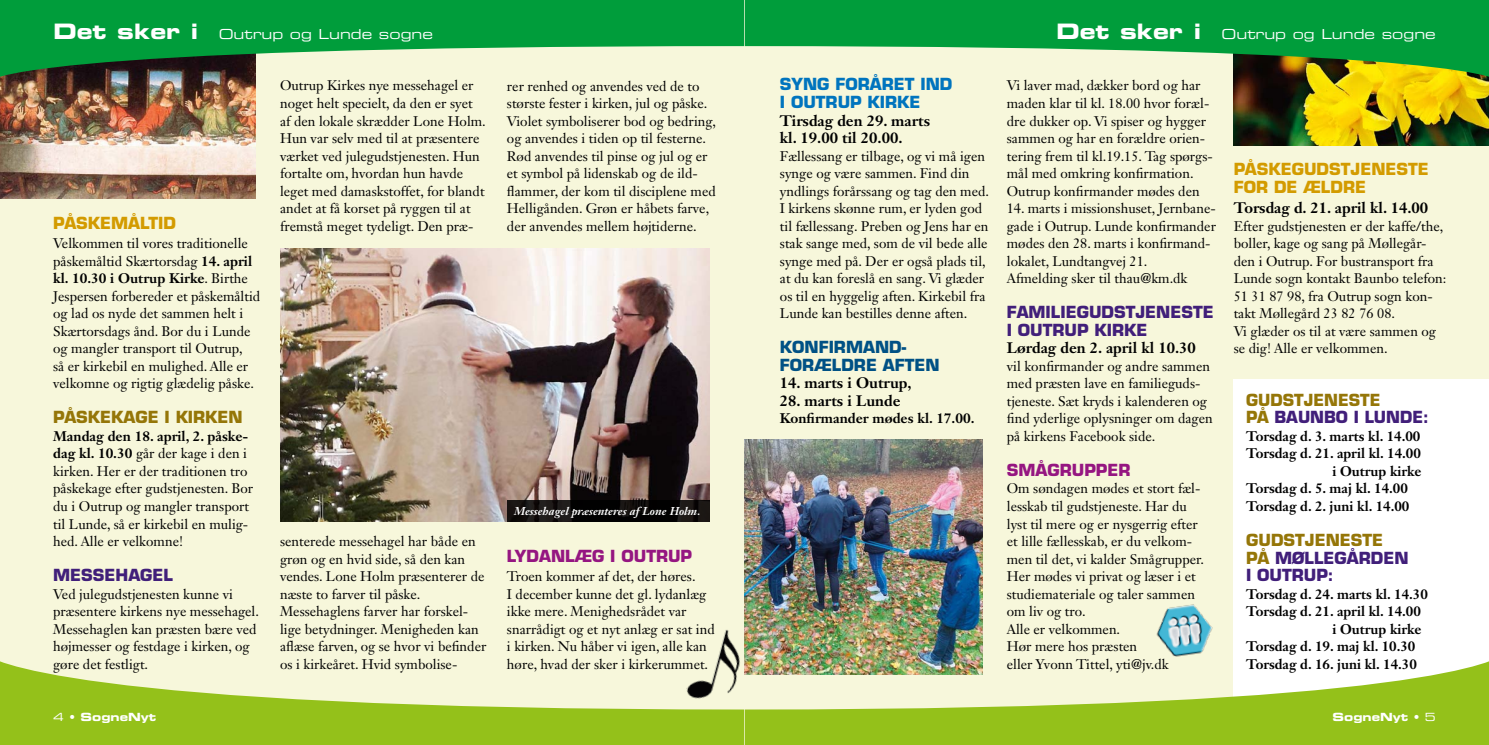
<style>
.page{position:relative;width:1489px;height:745px;background:#fff}
.page>*{position:absolute;margin:0;border:0;box-sizing:border-box;transform-origin:0 0}
.t1{font:700 16.25px/17.5px "Eurostile LT Std";color:#411f7a}
.t2{font:700 16.25px/17.5px "Eurostile LT Std";color:#957608}
.t3{font:700 16.25px/17.5px "Eurostile LT Std";color:#d39b00}
.t4{font:700 16.25px/17.5px "Eurostile LT Std";color:#0074be}
.t5{font:700 16.25px "Eurostile LT Std";color:#951681}
.t6{font:700 16.25px/17.5px "Eurostile LT Std";color:#005185}
.t7{font:700 15px/17.5px "Janson Text LT Std";color:#000}
.t8{font:13.75px/17.5px "Janson Text LT Std";color:#000}
.t9{font:700 13.75px "Janson Text LT Std";color:#000}
.t10{font:13.75px "Eurostile LT Std Ex 2";color:#fff}
.t11{font:italic 700 11.25px "Janson Text LT Std";color:#fff}
.t12{font:11.25px "Eurostile LT Std Bold Ex 2";color:#fff}
.s1{font-family:"Eurostile LT Std Bold Ex 2";font-size:21.25px}
.s2{font-weight:700}
.s3{color:#411f7a}
.s4{color:#957608}
.s5{font-family:"Eurostile LT Std Ex 2"}
</style>
<div class="page">
<div style="left:0;top:0;width:1488px;height:744px;background:#f7f7db"></div>
<div style="left:1233px;top:379px;width:255px;height:365px;background:#fff"></div>
<img style="left:1156px;top:604px;width:57px;height:52px">
<img style="left:718px;top:630px;width:21px;height:26px">
<img style="left:0;top:81px;width:255px;height:117px">
<img style="left:280px;top:248px;width:429px;height:273px">
<svg style="left:507px;top:500px;width:202px;height:21px;background:#0e0b0b"></svg>
<img style="left:1233px;top:81px;width:255px;height:64px">
<img style="left:744px;top:439px;width:237px;height:217px">
<svg style="left:0;top:0;width:744px;height:81px;fill:#009d3b"></svg>
<svg style="left:0;top:656px;width:744px;height:88px;fill:#94c11a"></svg>
<svg style="left:744px;top:0;width:744px;height:81px;fill:#009d3b"></svg>
<svg style="left:744px;top:656px;width:744px;height:88px;fill:#94c11a"></svg>
<p class="t10" style="left:53px;top:25px;width:381px"><span class="s1">Det sker i</span> Outrup og Lunde sogne</p>
<p class="t10" style="left:1055px;top:25px;width:381px"><span class="s1">Det sker i</span> Outrup og Lunde sogne</p>
<p class="t3" style="left:53px;top:214px;width:124px">PÅSKEMÅLTID</p>
<p class="t8" style="left:53px;top:234px;width:208px">Velkommen til vores traditionelle påskemåltid Skærtorsdag <span class="s2">14. april kl. 10.30 i Outrup Kirke</span>. Birthe Jespersen forbereder et påskemåltid og lad os nyde det sammen helt i Skærtorsdags ånd. Bor du i Lunde og mangler transport til Outrup,<br>så er kirkebil en mulighed. Alle er velkomne og rigtig glædelig påske.</p>
<p class="t2" style="left:53px;top:408px;width:191px">PÅSKEKAGE I KIRKEN</p>
<p class="t8" style="left:53px;top:427px;width:201px"><span class="s2">Mandag den 18. april, 2. påske&shy;dag kl. 10.30</span> går der kage i den i kirken. Her er der traditionen tro påskekage efter gudstjenesten. Bor du i Outrup og mangler transport til Lunde, så er kirkebil en mulig&shy;hed. Alle er velkomne!</p>
<p class="t1" style="left:53px;top:566px;width:117px">MESSEHAGEL</p>
<p class="t8" style="left:53px;top:584px;width:207px">Ved julegudstjenesten kunne vi præsentere kirkens nye messehagel.<br>Messehaglen kan præsten bære ved højmesser og festdage i kirken, og gøre det festligt.</p>
<p class="t8" style="left:280px;top:77px;width:207px">Outrup Kirkes nye messehagel er noget helt specielt, da den er syet af den lokale skrædder Lone Holm.<br>Hun var selv med til at præsentere værket ved julegudstjenesten. Hun fortalte om, hvordan hun havde leget med damaskstoffet, for blandt andet at få korset på ryggen til at fremstå meget tydeligt. Den præ-</p>
<p class="t8" style="left:507px;top:77px;width:211px">rer renhed og anvendes ved de to største fester i kirken, jul og påske.<br>Violet symboliserer bod og bedring, og anvendes i tiden op til festerne.<br>Rød anvendes til pinse og jul og er et symbol på lidenskab og de ild&shy;flammer, der kom til disciplene med Helligånden. Grøn er håbets farve, der anvendes mellem højtiderne.</p>
<p class="t8" style="left:280px;top:532px;width:208px">senterede messehagel har både en grøn og en hvid side, så den kan vendes. Lone Holm præsenterer de næste to farver til påske.<br>Messehaglens farver har forskel&shy;lige betydninger. Menigheden kan aflæse farven, og se hvor vi befinder os i kirkeåret. Hvid symbolise-</p>
<p class="t11" style="left:514px;top:503px;width:188px">Messehagel præsenteres af Lone Holm.</p>
<p class="t5" style="left:507px;top:545px;width:187px">LYDANLÆG I OUTRUP</p>
<p class="t8" style="left:507px;top:567px;width:209px">Troen kommer af det, der høres.<br>I december kunne det gl. lydanlæg ikke mere. Menighedsrådet var snarrådigt og et nyt anlæg er sat ind i kirken. Nu håber vi igen, alle kan høre, hvad der sker i kirkerummet.</p>
<p class="t4" style="left:780px;top:75px;width:174px">SYNG FORÅRET IND<br>I OUTRUP KIRKE</p>
<p class="t7" style="left:780px;top:111px;width:152px">Tirsdag den 29. marts kl. 19.00 til 20.00.</p>
<p class="t8" style="left:780px;top:147px;width:211px">Fællessang er tilbage, og vi må igen synge og være sammen. Find din yndlings forårssang og tag den med.<br>I kirkens skønne rum, er lyden god til fællessang. Preben og Jens har en stak sange med, som de vil bede alle synge med på. Der er også plads til, at du kan foreslå en sang. Vi glæder os til en hyggelig aften. Kirkebil fra Lunde kan bestilles denne aften.</p>
<p class="t6" style="left:780px;top:338px;width:161px">KONFIRMAND-<br>FORÆLDRE AFTEN</p>
<p class="t7" style="left:780px;top:374px;width:133px">14. marts i Outrup,</p>
<p class="t7" style="left:780px;top:391px;width:122px">28. marts i Lunde</p>
<p class="t9" style="left:780px;top:409px;width:196px">Konfirmander mødes kl. 17.00.</p>
<p class="t8" style="left:1006px;top:77px;width:207px">Vi laver mad, dækker bord og har maden klar til kl. 18.00 hvor foræl&shy;dre dukker op. Vi spiser og hygger sammen og har en forældre orien&shy;tering frem til kl.19.15. Tag spørgs&shy;mål med omkring konfirmation.<br>Outrup konfirmander mødes den</p>
<p class="t8" style="left:1006px;top:199px;width:211px">14. marts i missionshuset, Jernbane&shy;gade i Outrup. Lunde konfirmander mødes den 28. marts i konfirmand&shy;lokalet, Lundtangvej 21.<br>Afmelding sker til thau@km.dk</p>
<p class="t1" style="left:1006px;top:303px;width:208px">FAMILIEGUDSTJENESTE<br>I OUTRUP KIRKE</p>
<p class="t7" style="left:1006px;top:339px;width:190px">Lørdag den 2. april kl 10.30</p>
<p class="t8" style="left:1006px;top:357px;width:207px">vil konfirmander og andre sammen med præsten lave en familieguds&shy;tjeneste. Sæt kryds i kalenderen og find yderlige oplysninger om dagen på kirkens Facebook side.</p>
<p class="t5" style="left:1006px;top:459px;width:125px">SMÅGRUPPER</p>
<p class="t8" style="left:1006px;top:479px;width:199px">Om søndagen mødes et stort fæl&shy;lesskab til gudstjeneste. Har du lyst til mere og er nysgerrig efter et lille fællesskab, er du velkom&shy;men til det, vi kalder Smågrupper.<br>Her mødes vi privat og læser i et studiemateriale og taler sammen om liv og tro.<br>Alle er velkommen.<br>Hør mere hos præsten<br>eller Yvonn Tittel, yti@jv.dk</p>
<p class="t3" style="left:1233px;top:160px;width:197px">PÅSKEGUDSTJENESTE<br>FOR DE ÆLDRE</p>
<p class="t7" style="left:1233px;top:199px;width:196px">Torsdag d. 21. april kl. 14.00</p>
<p class="t8" style="left:1233px;top:217px;width:214px">Efter gudstjenesten er der kaffe/the, boller, kage og sang på Møllegår&shy;den i Outrup. For bustransport fra<br>Lunde sogn kontakt Baunbo telefon:<br>51 31 87 98, fra Outrup sogn kon&shy;takt Møllegård 23 82 76 08.<br>Vi glæder os til at være sammen og se dig! Alle er velkommen.</p>
<p class="t2" style="left:1245px;top:391px;width:184px">GUDSTJENESTE<br>PÅ <span class="s3">BAUNBO I LUNDE:</span></p>
<p class="t9" style="left:1245px;top:427px;width:176px">Torsdag d. 3. marts kl. 14.00</p>
<p class="t9" style="left:1245px;top:444px;width:176px">Torsdag d. 21. april kl. 14.00</p>
<p class="t9" style="left:1332px;top:462px;width:91px">i Outrup kirke</p>
<p class="t9" style="left:1245px;top:479px;width:163px">Torsdag d. 5. maj kl. 14.00</p>
<p class="t9" style="left:1245px;top:497px;width:165px">Torsdag d. 2. juni kl. 14.00</p>
<p class="t1" style="left:1245px;top:531px;width:164px"><span class="s4">GUDSTJENESTE<br>PÅ</span> MØLLEGÅRDEN<br>I OUTRUP:</p>
<p class="t9" style="left:1245px;top:584px;width:183px">Torsdag d. 24. marts kl. 14.30</p>
<p class="t9" style="left:1245px;top:602px;width:176px">Torsdag d. 21. april kl. 14.00</p>
<p class="t9" style="left:1332px;top:619px;width:91px">i Outrup kirke</p>
<p class="t9" style="left:1245px;top:637px;width:171px">Torsdag d. 19. maj kl. 10.30</p>
<p class="t9" style="left:1245px;top:654px;width:172px">Torsdag d. 16. juni kl. 14.30</p>
<p class="t12" style="left:53px;top:708px;width:105px"><span class="s5">4 •</span> SogneNyt</p>
<p class="t12" style="left:1332px;top:708px;width:105px">SogneNyt <span class="s5">• 5</span></p>
</div>
